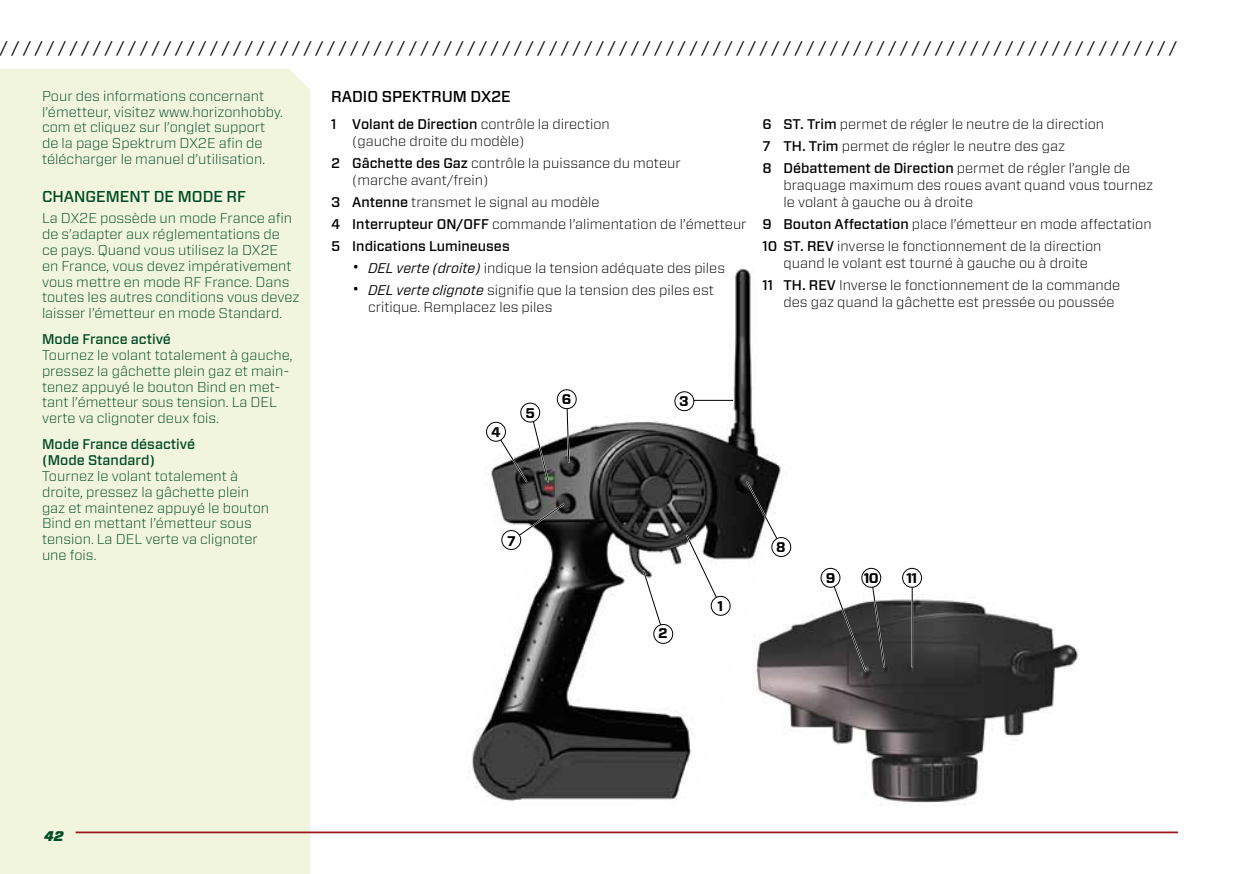
<style>
.page{position:relative;width:1241px;height:874px;background:#fff}
.page>*{position:absolute;margin:0;border:0;box-sizing:border-box;transform-origin:0 0}
.t1{font:16.62px "Forza";color:#000}
.t2{font:500 15.75px "Forza";color:#004a26}
.t3{font:500 15.75px "Forza";color:#000}
.t4{font:300 14px/22.1px "Forza";color:#000}
.t5{font:300 14px/15.8px "Forza";color:#004a26}
.t6{font:500 14px/15.8px "Forza";color:#004a26}
.t7{font:700 14px "Forza";color:#000}
.t8{font:italic 900 14px "Forza";color:#004a26}
.s1{font-weight:500}
.s2{font-weight:100;font-size:17.5px}
.s3{font-weight:400;font-style:italic}
</style>
<div class="page">
<div style="left:0;top:69px;width:310px;height:804px;background:#f2f5de"></div>
<hr style="left:76px;top:831px;width:1101px;height:1px;background:#9c171a">
<img style="left:791px;top:593px;width:287px;height:211px">
<svg style="left:820px;top:568px;width:19px;height:19px"></svg>
<div style="left:820px;top:567px;width:20px;height:20px;border:1px solid #000;border-radius:50%"></div>
<svg style="left:828px;top:574px;width:58px;height:98px"></svg>
<div style="left:861px;top:568px;width:19px;height:19px;background:#fff;border-radius:50%"></div>
<div style="left:861px;top:567px;width:20px;height:20px;border:1px solid #000;border-radius:50%"></div>
<hr style="left:911px;top:582px;width:1px;height:84px;background:#000">
<div style="left:902px;top:568px;width:19px;height:19px;background:#fff;border-radius:50%"></div>
<div style="left:902px;top:567px;width:19px;height:20px;border:1px solid #000;border-radius:50%"></div>
<img style="left:467px;top:268px;width:324px;height:533px">
<svg style="left:511px;top:501px;width:55px;height:40px"></svg>
<div style="left:501px;top:530px;width:19px;height:19px;background:#fff;border-radius:50%"></div>
<div style="left:501px;top:530px;width:20px;height:19px;border:1px solid #000;border-radius:50%"></div>
<div style="left:486px;top:422px;width:19px;height:19px;background:#fff;border-radius:50%"></div>
<div style="left:486px;top:421px;width:20px;height:20px;border:1px solid #000;border-radius:50%"></div>
<svg style="left:684px;top:533px;width:39px;height:76px"></svg>
<div style="left:711px;top:596px;width:19px;height:19px;background:#fff;border-radius:50%"></div>
<div style="left:710px;top:595px;width:20px;height:20px;border:1px solid #000;border-radius:50%"></div>
<svg style="left:641px;top:568px;width:24px;height:67px"></svg>
<div style="left:653px;top:624px;width:19px;height:19px;background:#fff;border-radius:50%"></div>
<div style="left:653px;top:623px;width:20px;height:20px;border:1px solid #000;border-radius:50%"></div>
<svg style="left:496px;top:418px;width:54px;height:65px"></svg>
<div style="left:520px;top:403px;width:19px;height:19px;background:#fff;border-radius:50%"></div>
<div style="left:520px;top:402px;width:20px;height:20px;border:1px solid #000;border-radius:50%"></div>
<svg style="left:565px;top:408px;width:5px;height:56px"></svg>
<div style="left:557px;top:389px;width:19px;height:19px;background:#fff;border-radius:50%"></div>
<div style="left:556px;top:389px;width:20px;height:20px;border:1px solid #000;border-radius:50%"></div>
<hr style="left:686px;top:399px;width:46px;height:2px;background:#fff">
<hr style="left:686px;top:400px;width:46px;height:1px;background:#000">
<div style="left:674px;top:391px;width:19px;height:19px;background:#fff;border-radius:50%"></div>
<div style="left:674px;top:391px;width:20px;height:20px;border:1px solid #000;border-radius:50%"></div>
<svg style="left:744px;top:480px;width:39px;height:68px"></svg>
<div style="left:771px;top:537px;width:19px;height:19px;background:#fff;border-radius:50%"></div>
<div style="left:771px;top:537px;width:20px;height:19px;border:1px solid #000;border-radius:50%"></div>
<p class="t1" style="left:0;top:36px;width:1178px">/ / / / / / / / / / / / / / / / / / / / / / / / / / / / / / / / / / / / / / / / / / / / / / / / / / / / / / / / / / / / / / / / / / / / / / / / / / / / / / / / / / / / / / / / / / / / / / / / / / / / /</p>
<p class="t3" style="left:331px;top:86px;width:181px">Radio Spektrum DX2E</p>
<p class="t5" style="left:42px;top:88px;width:242px">Pour des informations concernant l’émetteur, visitez www.horizonhobby. com et cliquez sur l’onglet support de la page Spektrum DX2E afin de télécharger le manuel d’utilisation.</p>
<p class="t2" style="left:42px;top:186px;width:66px">Changeme</p>
<p class="t2" style="left:129px;top:186px;width:118px">nt de mode RF</p>
<p class="t5" style="left:42px;top:210px;width:259px">La DX2E possède un mode France afin de s’adapter aux réglementations de<br>ce pays. Quand vous utilisez la DX2E<br>en France, vous devez impérativement vous mettre en mode RF France. Dans toutes les autres conditions vous devez laisser l’émetteur en mode Standard.</p>
<p class="t6" style="left:42px;top:331px;width:130px">Mode France activé</p>
<p class="t5" style="left:42px;top:347px;width:252px">Tournez le volant totalement à gauche, pressez la gâchette plein gaz et main&shy;tenez appuyé le bouton Bind en met&shy;tant l’émetteur sous tension. La DEL verte va clignoter deux fois.</p>
<p class="t6" style="left:42px;top:436px;width:155px">Mode France désactivé (Mode Standard)</p>
<p class="t5" style="left:42px;top:467px;width:228px">Tournez le volant totalement à droite, pressez la gâchette plein gaz et maintenez appuyé le bouton<br>Bind en mettant l’émetteur sous tension. La DEL verte va clignoter une fois.</p>
<p class="t4" style="left:352px;top:115px;width:259px;line-height:16.8px;text-indent:-21px"><span class="s1">1 Volant de Direction</span> contrôle la direction (gauche droite du modèle)</p>
<p class="t4" style="left:352px;top:154px;width:330px;line-height:16.8px;text-indent:-21px"><span class="s1">2 Gâchette des Gaz</span> contrôle la puissance du moteur (marche avant/frein)</p>
<p class="t4" style="left:331px;top:190px;width:417px"><span class="s1">3 Antenne</span> transmet le signal au modèle<br><span class="s1">4 Interrupteur ON/OFF</span> commande l’alimentation de l’émetteur<br><span class="s1">5 I ndications Lumineuses</span></p>
<p class="t4" style="left:352px;top:257px;width:374px"><span class="s2">•</span> <span class="s3">DEL verte (droite)</span> indique la tension adéquate des piles</p>
<p class="t4" style="left:368px;top:281px;width:347px;line-height:16.8px;text-indent:-16px"><span class="s2">•</span> <span class="s3">DEL verte clignote</span> signifie que la tension des piles est critique. Remplacez les piles</p>
<p class="t4" style="left:762px;top:113px;width:369px"><span class="s1">6 ST. Trim</span> permet de régler le neutre de la direction<br><span class="s1">7 TH. Trim</span> permet de régler le neutre des gaz<br><span class="s1">8 Débattement de Direction</span> permet de régler l’angle de</p>
<p class="t4" style="left:783px;top:176px;width:371px;line-height:16.8px">braquage maximum des roues avant quand vous tournez le volant à gauche ou à droite</p>
<p class="t4" style="left:762px;top:213px;width:390px"><span class="s1">9 Bouton Affectation</span> place l’émetteur en mode affectation<br><span class="s1">10 ST. REV</span> inverse le fonctionnement de la direction</p>
<p class="t4" style="left:762px;top:251px;width:359px;text-indent:21px">quand le volant est tourné à gauche ou à droite<br><span class="s1">11 TH. REV</span> Inverse le fonctionnement de la commande</p>
<p class="t4" style="left:783px;top:290px;width:332px">des gaz quand la gâchette est pressée ou poussée</p>
<p class="t7" style="left:561px;top:390px;width:11px">6</p>
<p class="t7" style="left:679px;top:391px;width:11px">3</p>
<p class="t7" style="left:525px;top:403px;width:11px">5</p>
<p class="t7" style="left:491px;top:422px;width:11px">4</p>
<p class="t7" style="left:507px;top:531px;width:10px">7</p>
<p class="t7" style="left:776px;top:537px;width:11px">8</p>
<p class="t8" style="left:44px;top:826px;width:21px">42</p>
<p class="t7" style="left:658px;top:624px;width:11px">2</p>
<p class="t7" style="left:717px;top:596px;width:7px">1</p>
<p class="t7" style="left:825px;top:568px;width:11px">9</p>
<p class="t7" style="left:863px;top:568px;width:17px">10</p>
<p class="t7" style="left:906px;top:568px;width:13px">11</p>
</div>
